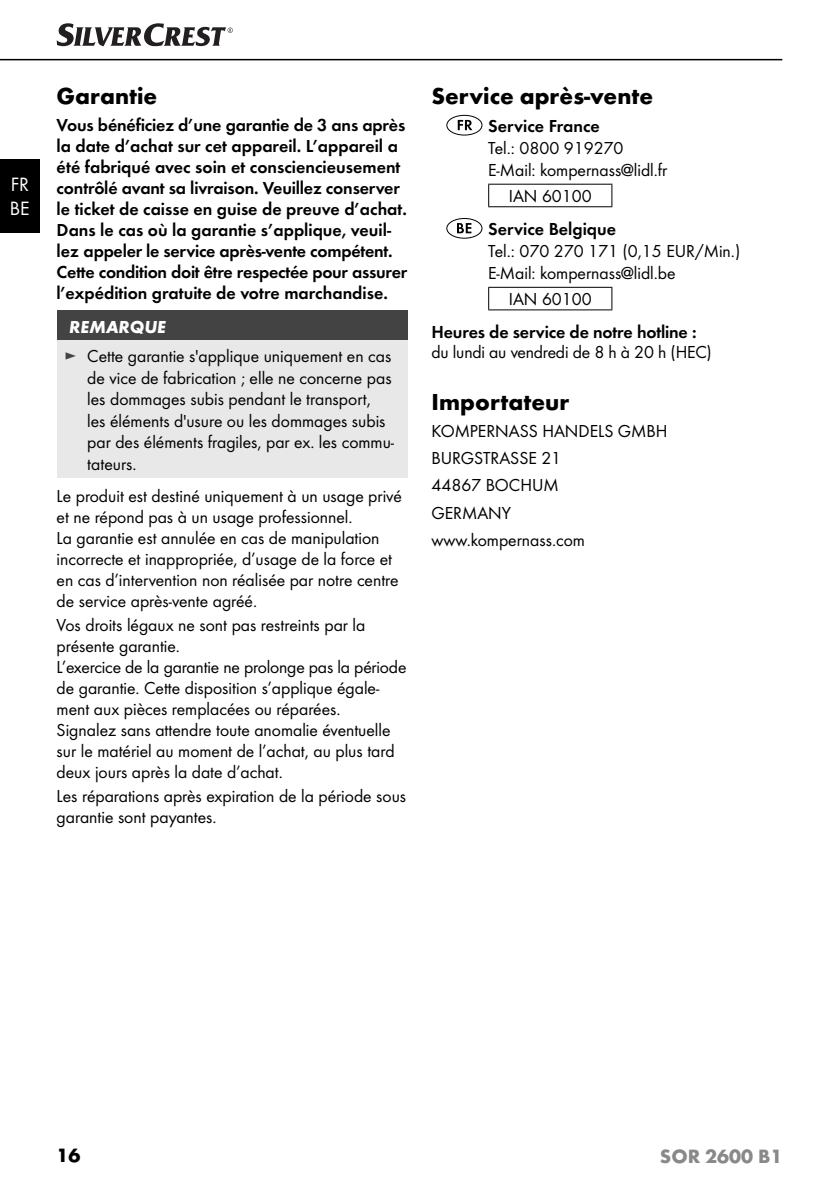
<style>
.page{position:relative;width:839px;height:1191px;background:#fff}
.page>*{position:absolute;margin:0;border:0;box-sizing:border-box;transform-origin:0 0}
.t1{font:700 24px "Futura";color:#000}
.t2{font:700 20px "Futura";color:#898989}
.t3{font:20px/24px "Futura Boo";color:#fff}
.t4{font:700 20px "Futura";color:#000}
.t5{font:18px/21px "Futura Boo";color:#000}
.t6{font:18px/21px "Futura Dem";color:#000}
.t7{font:italic 700 18px "Futura";color:#fff}
.s1{color:#434343}
</style>
<div class="page">
<hr style="left:0;top:59px;width:782px;height:1px;background:#000">
<div style="left:0;top:159px;width:40px;height:74px;background:#000"></div>
<svg style="left:57px;top:23px;width:176px;height:23px"></svg>
<div style="left:57px;top:310px;width:350px;height:30px;background:#434343"></div>
<div style="left:57px;top:340px;width:350px;height:138px;background:#e8e8e8"></div>
<div style="left:446px;top:115px;width:36px;height:20px;border:1px solid #000;border-radius:50%"></div>
<svg style="left:458px;top:120px;width:14px;height:10px"></svg>
<hr style="left:488px;top:184px;width:124px;height:1px;background:#000">
<svg style="left:488px;top:185px;width:1px;height:21px"></svg>
<svg style="left:611px;top:185px;width:1px;height:21px"></svg>
<hr style="left:488px;top:206px;width:124px;height:1px;background:#000">
<div style="left:446px;top:218px;width:36px;height:21px;border:1px solid #000;border-radius:50%"></div>
<svg style="left:457px;top:223px;width:14px;height:10px"></svg>
<hr style="left:488px;top:287px;width:124px;height:1px;background:#000">
<svg style="left:488px;top:288px;width:1px;height:21px"></svg>
<svg style="left:611px;top:288px;width:1px;height:21px"></svg>
<hr style="left:488px;top:309px;width:124px;height:1px;background:#000">
<p class="t3" style="left:10px;top:174px;width:21px">FR<br>BE</p>
<h1 class="t1" style="left:57px;top:86px;width:102px">Garantie</h1>
<p class="t6" style="left:57px;top:116px;width:352px">Vous bénéficiez d’une garantie de 3 ans après la date d’achat sur cet appareil. L’appareil a été fabriqué avec soin et consciencieusement contrôlé avant sa livraison. Veuillez conserver le ticket de caisse en guise de preuve d’achat.<br>Dans le cas où la garantie s’applique, veuil&shy;lez appeler le service après-vente compétent.<br>Cette condition doit être respectée pour assurer l’expédition gratuite de votre marchandise.</p>
<p class="t7" style="left:69px;top:319px;width:98px">REMARQUE</p>
<p class="t5" style="left:87px;top:347px;width:308px;line-height:21.6px;text-indent:-23px"><span class="s1">►</span> Cette garantie s'applique uniquement en cas de vice de fabrication ; elle ne concerne pas les dommages subis pendant le transport,<br>les éléments d'usure ou les dommages subis par des éléments fragiles, par ex. les commu&shy;tateurs.</p>
<p class="t5" style="left:57px;top:487px;width:347px">Le produit est destiné uniquement à un usage privé et ne répond pas à un usage professionnel.<br>La garantie est annulée en cas de manipulation incorrecte et inappropriée, d’usage de la force et en cas d’intervention non réalisée par notre centre de service après-vente agréé.</p>
<p class="t5" style="left:57px;top:616px;width:351px">Vos droits légaux ne sont pas restreints par la présente garantie.<br>L’exercice de la garantie ne prolonge pas la période de garantie. Cette disposition s’applique égale&shy;ment aux pièces remplacées ou réparées.<br>Signalez sans attendre toute anomalie éventuelle sur le matériel au moment de l’achat, au plus tard deux jours après la date d’achat.</p>
<p class="t5" style="left:57px;top:786px;width:351px">Les réparations après expiration de la période sous garantie sont payantes.</p>
<h1 class="t1" style="left:431px;top:86px;width:223px">Service après-vente</h1>
<p class="t6" style="left:488px;top:117px;width:113px">Service France</p>
<p class="t5" style="left:488px;top:139px;width:181px;line-height:22px">Tel.: 0800 919270<br>E-Mail: kompernass@lidl.fr</p>
<p class="t5" style="left:509px;top:187px;width:84px">IAN 60100</p>
<p class="t6" style="left:488px;top:220px;width:129px">Service Belgique</p>
<p class="t5" style="left:488px;top:242px;width:254px;line-height:22px">Tel.: 070 270 171 (0,15 EUR/Min.)<br>E-Mail: kompernass@lidl.be</p>
<p class="t5" style="left:509px;top:290px;width:84px">IAN 60100</p>
<p class="t6" style="left:431px;top:322px;width:267px">Heures de service de notre hotline :</p>
<p class="t5" style="left:431px;top:343px;width:282px">du lundi au vendredi de 8 h à 20 h (HEC)</p>
<h1 class="t1" style="left:431px;top:392px;width:139px">Importateur</h1>
<p class="t5" style="left:431px;top:419px;width:238px;line-height:27.2px">KOMPERNASS HANDELS GMBH<br>BURGSTRASSE 21<br>44867 BOCHUM<br>GERMANY www.kompernass.com</p>
<p class="t4" style="left:57px;top:1147px;width:25px">16</p>
<p class="t2" style="left:660px;top:1147px;width:124px">SOR 2600 B1</p>
</div>
